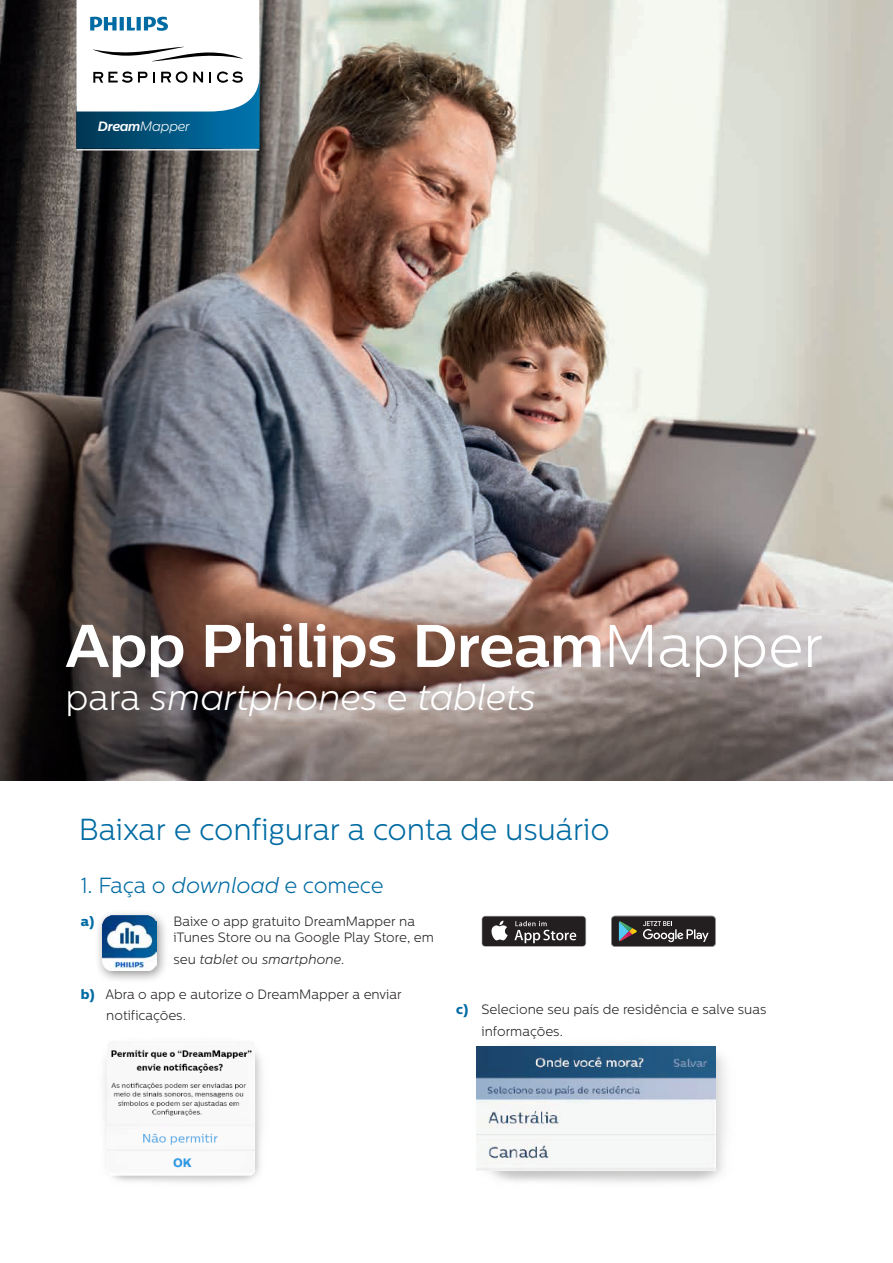
<style>
.page{position:relative;width:893px;height:1263px;background:#fff}
.page>*{position:absolute;margin:0;border:0;box-sizing:border-box;transform-origin:0 0}
.ParaStyle01__Leading{font:700 60px "Centrale Sans";letter-spacing:-.005em;color:#fff}
.ParaStyle01__Leading-2{font:italic 300 36px "Centrale Sans";letter-spacing:-.005em;color:#fff}
.ParaStyle01__Leading-3{font:300 30.3px "Centrale Sans";letter-spacing:-.005em;color:#006ba3}
.ParaStyle01__Leading-4{font:300 21.9px "Centrale Sans";letter-spacing:-.01em;color:#006ba3}
.ParaStyle02__Leading{font:300 13.5px/21.9px "Centrale Sans";color:#231f20}
.ParaStyle01__Leading-5{font:300 13.5px/16.2px "Centrale Sans";color:#231f20}
.ParaStyle01__Leading-6{font:italic 300 13.5px "Centrale Sans";color:#231f20}
.ParaStyle01__Leading-7{font:italic 300 13.5px "Centrale Sans";letter-spacing:-.025em;color:#fff}
.ParaStyle01__Leading-8{font:13.5px "Centrale Sans X Bold";color:#006ba3}
.ParaStyle01__Leading-9{font:italic 300 11.7px "Centrale Sans";letter-spacing:-.025em;color:#fff}
.s1{font-weight:700}
.s2{font-weight:300}
.s3{font-style:normal}
.s4{font-style:italic}
.s5{font-family:"Centrale Sans X Bold";font-weight:400;color:#006ba3}
</style>
<div class="page">
<img style="left:476px;top:1045px;width:250px;height:138px">
<img style="left:0;top:0;width:893px;height:781px">
<svg style="left:611px;top:916px;width:105px;height:31px;background:#444344"></svg>
<div style="left:482px;top:916px;width:104px;height:31px;background:#8f8e92;border-radius:4px"></div>
<div style="left:482px;top:916px;width:103px;height:30px;background:#231f20;border-radius:3px"></div>
<svg style="left:491px;top:920px;width:17px;height:20px"></svg>
<svg style="left:514px;top:921px;width:62px;height:22px"></svg>
<div style="left:94px;top:909px;width:75px;height:75px;background:#231f20;opacity:.5"></div>
<img style="left:102px;top:916px;width:55px;height:54px">
<img style="left:100px;top:1038px;width:163px;height:141px">
<img style="left:477px;top:1046px;width:239px;height:124px">
<svg style="left:77px;top:0;width:182px;height:148px"></svg>
<hr style="left:77px;top:149px;width:182px;height:2px;background:#dcdddf">
<p class="ParaStyle01__Leading-9" style="left:98px;top:119px;width:81px"><span class="s1">Dream</span>Mapper</p>
<p class="ParaStyle01__Leading-7" style="left:140px;top:119px;width:51px">Mapper</p>
<p class="ParaStyle01__Leading" style="left:66px;top:609px;width:759px">App Philips Dream<span class="s2">Mapper</span></p>
<p class="ParaStyle01__Leading-2" style="left:66px;top:678px;width:472px"><span class="s3">para</span> smartphones <span class="s3">e</span> tablets</p>
<p class="ParaStyle01__Leading-3" style="left:79px;top:813px;width:533px">Baixar e configurar a conta de usuário</p>
<p class="ParaStyle01__Leading-4" style="left:81px;top:874px;width:304px">1. Faça o <span class="s4">download</span> e comece</p>
<p class="ParaStyle01__Leading-8" style="left:81px;top:913px;width:15px">a)</p>
<p class="ParaStyle01__Leading-5" style="left:173px;top:913px;width:262px">Baixe o app gratuito DreamMapper na iTunes Store ou na Google Play Store, em</p>
<p class="ParaStyle01__Leading-6" style="left:173px;top:952px;width:173px"><span class="s3">seu</span> tablet <span class="s3">ou</span> smartphone<span class="s3">.</span></p>
<p class="ParaStyle02__Leading" style="left:106px;top:983px;width:297px;text-indent:-26px"><span class="s5">b)</span> Abra o app e autorize o DreamMapper a enviar notificações.</p>
<p class="ParaStyle02__Leading" style="left:482px;top:998px;width:286px;text-indent:-26px"><span class="s5">c)</span> Selecione seu país de residência e salve suas informações.</p>
</div>
